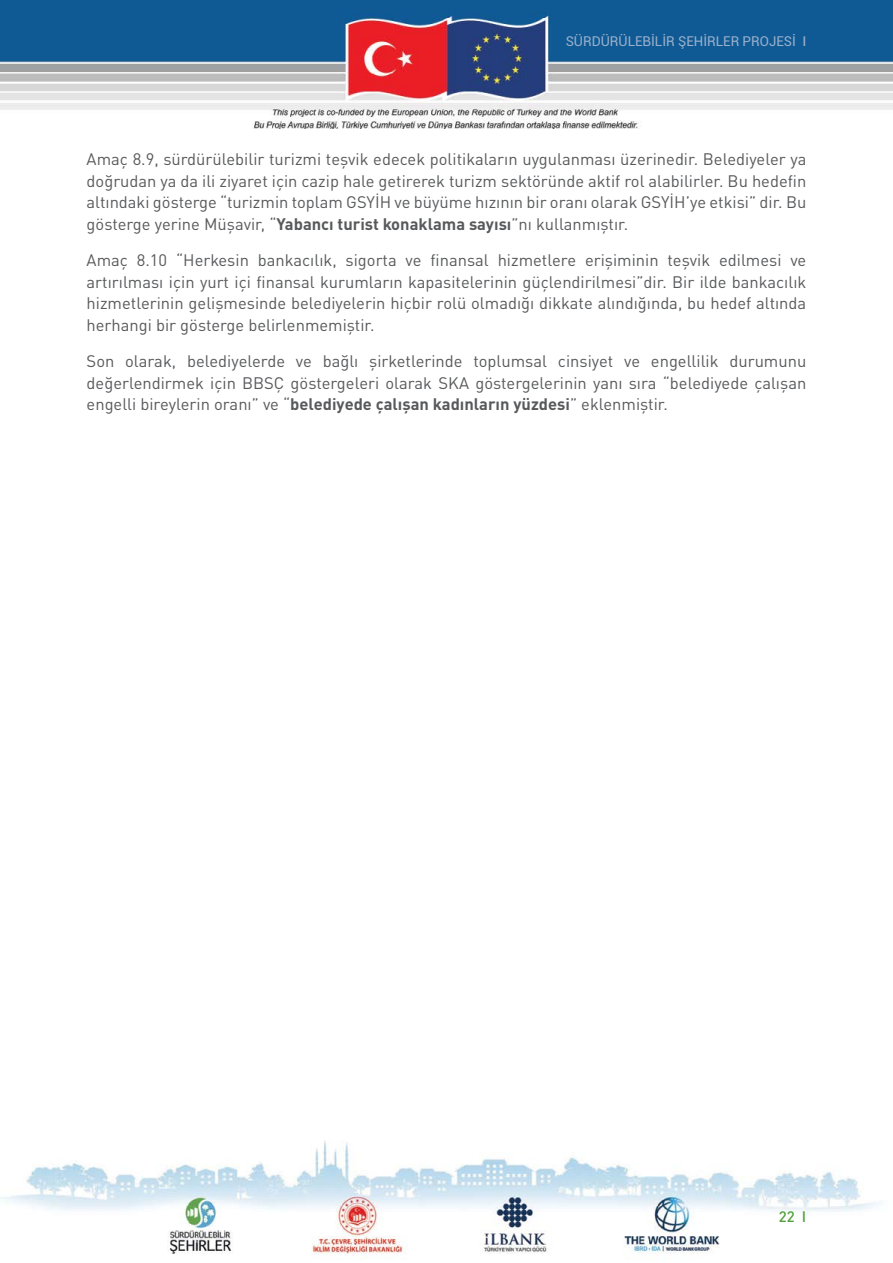
<style>
.page{position:relative;width:893px;height:1263px;background:#fff}
.page>*{position:absolute;margin:0;border:0;box-sizing:border-box;transform-origin:0 0}
.t1{font:16.5px/21.5px "FFDIN";color:#58595b;text-align:justify}
.t2{font:500 15px "FFDIN";color:#51a03b}
.t3{font:13.5px "Roboto";color:#9bb0cb}
.s1{font-family:"FFDIN";font-weight:500}
.s2{font-weight:700}
</style>
<div class="page">
<img style="left:0;top:0;width:893px;height:129px">
<img style="left:0;top:1140px;width:881px;height:119px">
<p class="t3" style="left:566px;top:32px;width:242px">SÜRDÜRÜLEBİLİR ŞEHİRLER PROJESİ <span class="s1">I</span></p>
<p class="t1" style="left:87px;top:148px;width:721px">Amaç 8.9, sürdürülebilir turizmi teşvik edecek politikaların uygulanması üzerinedir. Belediyeler ya doğrudan ya da ili ziyaret için cazip hale getirerek turizm sektöründe aktif rol alabilirler. Bu hedefin altındaki gösterge “turizmin toplam GSYİH ve büyüme hızının bir oranı olarak GSYİH’ye etkisi” dir. Bu gösterge yerine Müşavir, “<span class="s2">Yabancı turist konaklama sayısı</span>”nı kullanmıştır.</p>
<p class="t1" style="left:87px;top:249px;width:721px">Amaç 8.10 “Herkesin bankacılık, sigorta ve finansal hizmetlere erişiminin teşvik edilmesi ve artırılması için yurt içi finansal kurumların kapasitelerinin güçlendirilmesi”dir. Bir ilde bankacılık hizmetlerinin gelişmesinde belediyelerin hiçbir rolü olmadığı dikkate alındığında, bu hedef altında herhangi bir gösterge belirlenmemiştir.</p>
<p class="t1" style="left:87px;top:349px;width:721px">Son olarak, belediyelerde ve bağlı şirketlerinde toplumsal cinsiyet ve engellilik durumunu değerlendirmek için BBSÇ göstergeleri olarak SKA göstergelerinin yanı sıra “belediyede çalışan engelli bireylerin oranı” ve “<span class="s2">belediyede çalışan kadınların yüzdesi</span>” eklenmiştir.</p>
<p class="t2" style="left:779px;top:1205px;width:29px">22 I</p>
</div>
